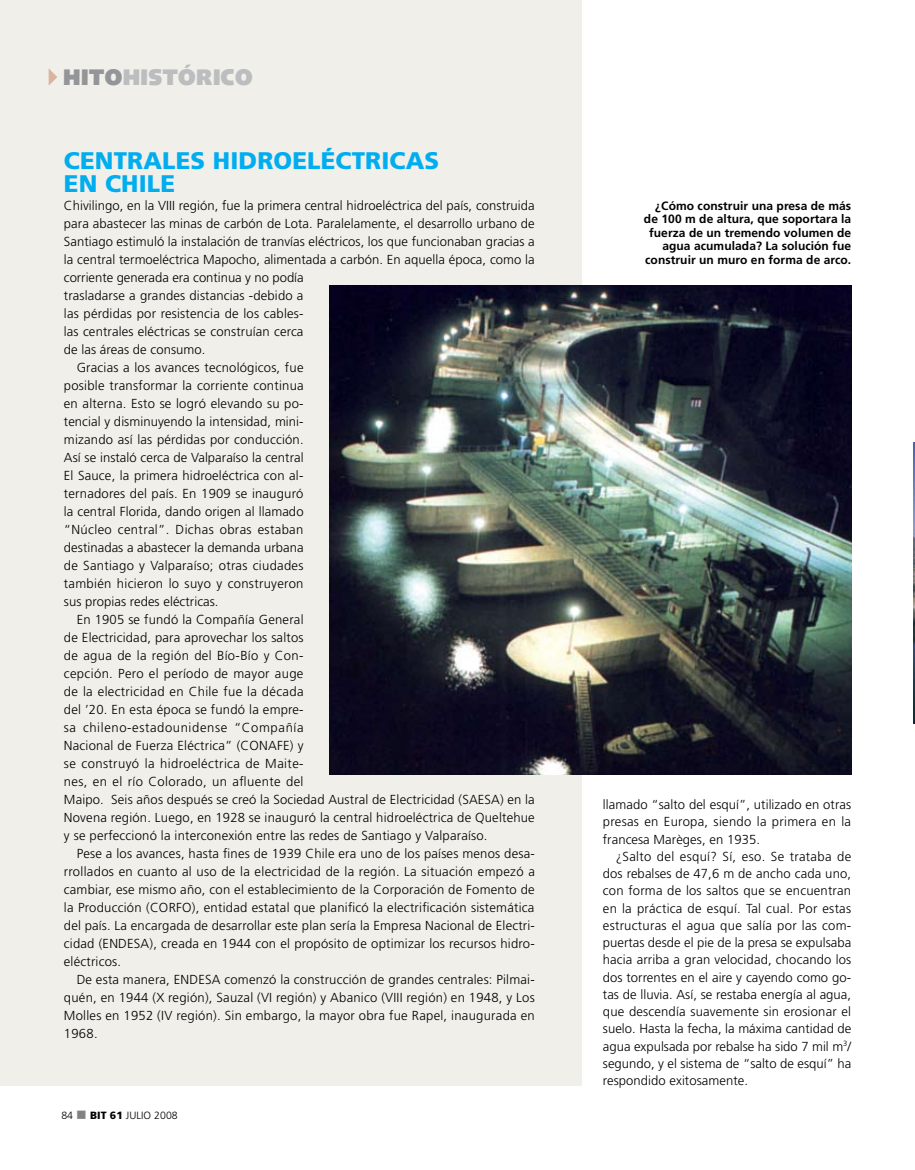
<style>
.page{position:relative;width:915px;height:1170px;background:#fff}
.page>*{position:absolute;margin:0;border:0;box-sizing:border-box;transform-origin:0 0}
.t1{font:900 24px/22.5px "Frutiger";letter-spacing:.005em;color:#00adef}
.t2{font:900 22.5px "Syntax";letter-spacing:.02em;color:#bcbdbf}
.t3{font:300 13.05px/17.2px "Frutiger";letter-spacing:.015em;color:#000;text-align:justify}
.t4{font:300 13.05px "Frutiger";letter-spacing:.045em;color:#000}
.t5{font:700 12px/13.5px "Frutiger";letter-spacing:.005em;color:#000;text-align:right}
.t6{font:300 10.5px "Frutiger";letter-spacing:.005em;color:#000}
.s1{color:#939598}
.s2{color:#808284}
.s3{font-weight:900}
</style>
<div class="page">
<div style="left:0;top:0;width:581px;height:1085px;background:#f0efea"></div>
<svg style="left:49px;top:69px;width:8px;height:16px"></svg>
<img style="left:329px;top:285px;width:522px;height:489px">
<img style="left:913px;top:442px;width:1px;height:281px">
<h2 class="t2" style="left:63px;top:63px;width:191px"><span class="s1">HITO</span>HISTÓRICO</h2>
<h1 class="t1" style="left:64px;top:149px;width:374px">CENTRALES HIDROELÉCTRI CAS<br>EN CHILE</h1>
<p class="t3" style="left:64px;top:197px;width:100px">Chivilingo, en la VIII</p>
<p class="t3" style="left:179px;top:197px;width:357px">región, fue la primera central hidroeléctrica del país, construida</p>
<p class="t3" style="left:64px;top:215px;width:472px">para abastecer las minas de carbón de Lota. Paralelamente, el desarrollo urbano de</p>
<p class="t3" style="left:64px;top:233px;width:472px">Santiago estimuló la instalación de tranvías eléctricos, los que funcionaban gracias a</p>
<p class="t3" style="left:64px;top:251px;width:472px">la central termoeléctrica Mapocho, alimentada a carbón. En aquella época, como la</p>
<p class="t3" style="left:64px;top:269px;width:241px">corriente generada era continua y no podía</p>
<p class="t3" style="left:64px;top:287px;width:241px">trasladarse a grandes distancias -debido a</p>
<p class="t3" style="left:64px;top:305px;width:241px">las pérdidas por resistencia de los cables-</p>
<p class="t3" style="left:64px;top:323px;width:241px">las centrales eléctricas se construían cerca</p>
<p class="t3" style="left:64px;top:341px;width:143px">de las áreas de consumo.</p>
<p class="t3" style="left:77px;top:359px;width:228px">Gracias a los avances tecnológicos, fue</p>
<p class="t3" style="left:64px;top:377px;width:241px">posible transformar la corriente continua</p>
<p class="t3" style="left:64px;top:395px;width:241px">en alterna. Esto se logró elevando su po-</p>
<p class="t3" style="left:64px;top:413px;width:241px">tencial y disminuyendo la intensidad, mini-</p>
<p class="t3" style="left:64px;top:431px;width:241px">mizando así las pérdidas por conducción.</p>
<p class="t3" style="left:64px;top:449px;width:241px">Así se instaló cerca de Valparaíso la central</p>
<p class="t3" style="left:64px;top:467px;width:241px">El Sauce, la primera hidroeléctrica con al-</p>
<p class="t3" style="left:64px;top:485px;width:241px">ternadores del país. En 1909 se inauguró</p>
<p class="t3" style="left:64px;top:503px;width:241px">la central Florida, dando origen al llamado</p>
<p class="t3" style="left:64px;top:521px;width:241px">“Núcleo central”. Dichas obras estaban</p>
<p class="t3" style="left:64px;top:539px;width:241px">destinadas a abastecer la demanda urbana</p>
<p class="t3" style="left:64px;top:557px;width:241px">de Santiago y Valparaíso; otras ciudades</p>
<p class="t3" style="left:64px;top:575px;width:241px">también hicieron lo suyo y construyeron</p>
<p class="t3" style="left:64px;top:593px;width:156px">sus propias redes eléctricas.</p>
<p class="t3" style="left:77px;top:611px;width:228px">En 1905 se fundó la Compañía General</p>
<p class="t3" style="left:64px;top:629px;width:241px">de Electricidad, para aprovechar los saltos</p>
<p class="t3" style="left:64px;top:647px;width:241px">de agua de la región del Bío-Bío y Con-</p>
<p class="t3" style="left:64px;top:665px;width:241px">cepción. Pero el período de mayor auge</p>
<p class="t3" style="left:64px;top:683px;width:241px">de la electricidad en C hile fue la década</p>
<p class="t3" style="left:64px;top:701px;width:241px">del ’20. En esta época se fundó la empre-</p>
<p class="t4" style="left:64px;top:720px;width:241px">sa chileno-estadounidense “Compañía</p>
<p class="t3" style="left:64px;top:737px;width:241px">Nacional de Fuerza Eléctrica” (Conafe) y</p>
<p class="t3" style="left:64px;top:755px;width:241px">se construyó la hidroeléctrica de Maite-</p>
<p class="t3" style="left:64px;top:773px;width:241px">nes, en el río Colorado, un afluente del</p>
<p class="t3" style="left:64px;top:791px;width:472px">Maipo. Seis años después se creó la Sociedad Austral de Electricidad (Saesa) en la</p>
<p class="t3" style="left:64px;top:809px;width:472px">Novena región. Luego, en 1928 se inauguró la central hidroeléctrica de Queltehue</p>
<p class="t3" style="left:64px;top:827px;width:425px">y se perfeccionó la interconexión entre las redes de Santiago y Valparaíso.</p>
<p class="t3" style="left:77px;top:845px;width:459px">Pese a los avances, hasta fines de 1939 Chile era uno de los países menos desa-</p>
<p class="t3" style="left:64px;top:863px;width:472px">rrollados en cuanto al uso de la electricidad de la región. La situación empezó a</p>
<p class="t3" style="left:64px;top:881px;width:472px">cambiar, ese mismo año, con el establecimiento de la Corporación de Fomento de</p>
<p class="t3" style="left:64px;top:899px;width:96px">la Producción (CORFO</p>
<p class="t3" style="left:64px;top:898px;width:472px;line-height:18px;text-indent:128px">), entidad estatal que planificó la electrificación sistemática del país. La encargada de desarrollar este plan sería la Empresa Nacional de Electri&shy;cidad (Endesa), creada en 1944 con el propósito de optimizar los recursos hidro&shy;eléctricos.</p>
<p class="t3" style="left:64px;top:970px;width:472px;line-height:18px;text-indent:13px">De esta manera, Endesa comenzó la construcción de grandes centrales: Pilmai&shy;quén, en 1944 (X región), Sauzal (VI región) y Abanico (VIII</p>
<p class="t3" style="left:64px;top:988px;width:472px;line-height:18px;text-indent:342px">región) en 1948, y Los Molles en 1952 (IV región). Sin embargo, la mayor obra fue Rapel, inaugurada en 1968.</p>
<p class="t6" style="left:61px;top:1108px;width:118px">84 <span class="s2">■</span> <span class="s3">BIT 61</span> julio 2008</p>
<p class="t5" style="left:643px;top:199px;width:209px">¿Cómo construir una presa de más de 100 m de altura, que soportara la fuerza de un tremendo volumen de agua acumulada? La solución fue construir un muro en forma de arco.</p>
<p class="t3" style="left:602px;top:795px;width:250px">llamado “salto del esquí”, utilizado en otras presas en Europa, siendo la primera en la francesa Marèges, en 1935.</p>
<p class="t3" style="left:602px;top:847px;width:250px;text-indent:13px">¿Salto del esquí? Sí, eso. Se trataba de dos rebalses de 47,6 m de ancho cada uno, con forma de los saltos que se encuentran en la práctica de esquí. Tal cual. Por estas estructuras el agua que salía por las com&shy;puertas desde el pie de la presa se expulsaba hacia arriba a gran velocidad, chocando los dos torrentes en el aire y cayendo como go&shy;tas de lluvia. Así, se restaba energía al agua, que descendía suavemente sin erosionar el suelo. Hasta la fecha, la máxima cantidad de agua expulsada por rebalse ha sido 7 mil m<sup>3</sup>/ segundo, y el sistema de “salto de esquí” ha respondido exitosamente.</p>
</div>
